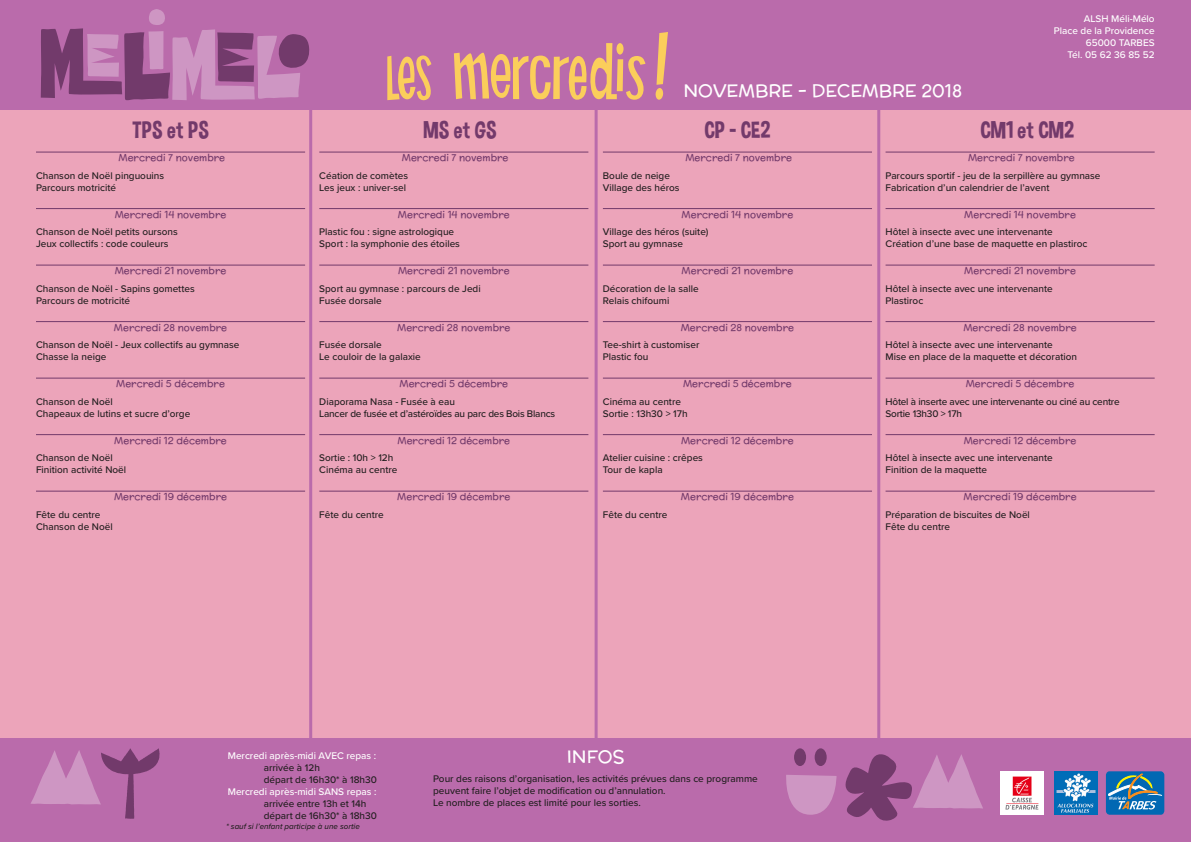
<style>
.page{position:relative;width:1191px;height:842px;background:#eca4ba}
.page>*{position:absolute;margin:0;border:0;box-sizing:border-box;transform-origin:0 0}
.t1{font:24px "Dimbo";color:#733a6b}
.t2{font:18px "Mc Laren";color:#fff}
.t3{font:500 10px/12px "Proxima Nova";color:#231f20}
.t4{font:10px "Mc Laren";color:#733a6b}
.t5{font:500 10px/12px "Proxima Nova";letter-spacing:-.02em;color:#231f20}
.t6{font:500 10px/12px "Proxima Nova";color:#fff;text-align:right}
.t7{font:italic 500 8px "Proxima Nova";color:#231f20}
</style>
<div class="page">
<div style="left:0;top:0;width:1191px;height:110px;background:#ba6bab"></div>
<div style="left:0;top:738px;width:1191px;height:104px;background:#ba6bab"></div>
<hr style="left:36px;top:152px;width:269px;height:1px;background:#733a6b">
<hr style="left:36px;top:208px;width:269px;height:1px;background:#733a6b">
<hr style="left:36px;top:265px;width:269px;height:1px;background:#733a6b">
<hr style="left:36px;top:321px;width:269px;height:1px;background:#733a6b">
<hr style="left:36px;top:378px;width:269px;height:1px;background:#733a6b">
<hr style="left:36px;top:434px;width:269px;height:1px;background:#733a6b">
<hr style="left:36px;top:491px;width:269px;height:1px;background:#733a6b">
<hr style="left:319px;top:152px;width:269px;height:1px;background:#733a6b">
<hr style="left:319px;top:208px;width:269px;height:1px;background:#733a6b">
<hr style="left:319px;top:265px;width:269px;height:1px;background:#733a6b">
<hr style="left:319px;top:321px;width:269px;height:1px;background:#733a6b">
<hr style="left:319px;top:378px;width:269px;height:1px;background:#733a6b">
<hr style="left:319px;top:434px;width:269px;height:1px;background:#733a6b">
<hr style="left:319px;top:491px;width:269px;height:1px;background:#733a6b">
<hr style="left:603px;top:152px;width:269px;height:1px;background:#733a6b">
<hr style="left:603px;top:208px;width:269px;height:1px;background:#733a6b">
<hr style="left:603px;top:265px;width:269px;height:1px;background:#733a6b">
<hr style="left:603px;top:321px;width:269px;height:1px;background:#733a6b">
<hr style="left:603px;top:378px;width:269px;height:1px;background:#733a6b">
<hr style="left:603px;top:434px;width:269px;height:1px;background:#733a6b">
<hr style="left:603px;top:491px;width:269px;height:1px;background:#733a6b">
<hr style="left:885px;top:152px;width:269px;height:1px;background:#733a6b">
<hr style="left:885px;top:208px;width:269px;height:1px;background:#733a6b">
<hr style="left:885px;top:265px;width:269px;height:1px;background:#733a6b">
<hr style="left:885px;top:321px;width:269px;height:1px;background:#733a6b">
<hr style="left:885px;top:378px;width:269px;height:1px;background:#733a6b">
<hr style="left:885px;top:434px;width:269px;height:1px;background:#733a6b">
<hr style="left:885px;top:491px;width:269px;height:1px;background:#733a6b">
<img style="left:1054px;top:771px;width:43px;height:43px">
<img style="left:1000px;top:771px;width:43px;height:43px">
<svg style="left:1106px;top:771px;width:58px;height:44px;background:#387faa"></svg>
<hr style="left:309px;top:107px;width:3px;height:631px;background:#ba6bab">
<hr style="left:594px;top:105px;width:3px;height:643px;background:#ba6bab">
<hr style="left:877px;top:105px;width:3px;height:643px;background:#ba6bab">
<svg style="left:40px;top:9px;width:270px;height:92px"></svg>
<svg style="left:786px;top:775px;width:50px;height:40px"></svg>
<div style="left:794px;top:748px;width:12px;height:18px;background:#723a6b;border-radius:50%"></div>
<div style="left:814px;top:748px;width:12px;height:18px;background:#723a6b;border-radius:50%"></div>
<svg style="left:845px;top:754px;width:138px;height:67px"></svg>
<svg style="left:31px;top:748px;width:129px;height:71px"></svg>
<svg style="left:387px;top:55px;width:45px;height:46px"></svg>
<svg style="left:454px;top:43px;width:192px;height:57px"></svg>
<svg style="left:655px;top:32px;width:13px;height:68px"></svg>
<h2 class="t2" style="left:683px;top:77px;width:280px">NOVEMBRE - DECEMBRE 2018</h2>
<p class="t6" style="left:1053px;top:12px;width:102px">ALSH Méli-Mélo<br>Place de la Providence<br>65000 TARBES<br>Tél. 05 62 36 85 52</p>
<h1 class="t1" style="left:132px;top:116px;width:79px">TPS et PS</h1>
<h1 class="t1" style="left:423px;top:116px;width:75px">MS et GS</h1>
<h1 class="t1" style="left:704px;top:116px;width:67px">CP - CE2</h1>
<h1 class="t1" style="left:980px;top:116px;width:95px">CM1 et CM2</h1>
<p class="t4" style="left:118px;top:150px;width:108px">Mercredi 7 novembre</p>
<p class="t3" style="left:36px;top:169px;width:130px">Chanson de Noël pinguouins<br>Parcours motricité</p>
<p class="t4" style="left:115px;top:207px;width:113px">Mercredi 14 novembre</p>
<p class="t3" style="left:36px;top:226px;width:143px">Chanson de Noël petits oursons<br>Jeux collectifs : code couleurs</p>
<p class="t4" style="left:115px;top:263px;width:113px">Mercredi 21 novembre</p>
<p class="t3" style="left:36px;top:282px;width:160px">Chanson de Noël - Sapins gomettes<br>Parcours de motricité</p>
<p class="t4" style="left:114px;top:320px;width:115px">Mercredi 28 novembre</p>
<p class="t3" style="left:36px;top:339px;width:205px">Chanson de Noël - Jeux collectifs au gymnase<br>Chasse la neige</p>
<p class="t4" style="left:116px;top:376px;width:110px">Mercredi 5 décembre</p>
<p class="t3" style="left:36px;top:395px;width:156px">Chanson de Noël<br>Chapeaux de lutins et sucre d’orge</p>
<p class="t4" style="left:114px;top:433px;width:114px">Mercredi 12 décembre</p>
<p class="t3" style="left:36px;top:452px;width:92px">Chanson de Noël<br>Finition activité Noël</p>
<p class="t4" style="left:114px;top:489px;width:115px">Mercredi 19 décembre</p>
<p class="t3" style="left:36px;top:508px;width:78px">Fête du centre<br>Chanson de Noël</p>
<p class="t4" style="left:402px;top:150px;width:108px">Mercredi 7 novembre</p>
<p class="t3" style="left:319px;top:169px;width:90px">Céation de comètes<br>Les jeux : univer-sel</p>
<p class="t4" style="left:398px;top:207px;width:113px">Mercredi 14 novembre</p>
<p class="t3" style="left:319px;top:226px;width:142px">Plastic fou : signe astrologique<br>Sport : la symphonie des étoiles</p>
<p class="t4" style="left:398px;top:263px;width:113px">Mercredi 21 novembre</p>
<p class="t3" style="left:319px;top:282px;width:163px">Sport au gymnase : parcours de Jedi<br>Fusée dorsale</p>
<p class="t4" style="left:397px;top:320px;width:115px">Mercredi 28 novembre</p>
<p class="t3" style="left:319px;top:339px;width:103px">Fusée dorsale<br>Le couloir de la galaxie</p>
<p class="t4" style="left:399px;top:376px;width:110px">Mercredi 5 décembre</p>
<p class="t5" style="left:319px;top:395px;width:237px">Diaporama Nasa - Fusée à eau<br>Lancer de fusée et d’astéroïdes au parc des Bois Blancs</p>
<p class="t4" style="left:397px;top:433px;width:114px">Mercredi 12 décembre</p>
<p class="t3" style="left:319px;top:452px;width:80px">Sortie : 10h &gt; 12h<br>Cinéma au centre</p>
<p class="t4" style="left:397px;top:489px;width:115px">Mercredi 19 décembre</p>
<p class="t3" style="left:319px;top:508px;width:66px">Fête du centre</p>
<p class="t4" style="left:685px;top:150px;width:108px">Mercredi 7 novembre</p>
<p class="t3" style="left:603px;top:169px;width:78px">Boule de neige<br>Village des héros</p>
<p class="t4" style="left:681px;top:207px;width:113px">Mercredi 14 novembre</p>
<p class="t3" style="left:603px;top:226px;width:107px">Village des héros (suite)<br>Sport au gymnase</p>
<p class="t4" style="left:681px;top:263px;width:113px">Mercredi 21 novembre</p>
<p class="t3" style="left:603px;top:282px;width:97px">Décoration de la salle<br>Relais chifoumi</p>
<p class="t4" style="left:681px;top:320px;width:115px">Mercredi 28 novembre</p>
<p class="t3" style="left:603px;top:339px;width:98px">Tee-shirt à customiser<br>Plastic fou</p>
<p class="t4" style="left:683px;top:376px;width:110px">Mercredi 5 décembre</p>
<p class="t3" style="left:603px;top:395px;width:86px">Cinéma au centre<br>Sortie : 13h30 &gt; 17h</p>
<p class="t4" style="left:681px;top:433px;width:114px">Mercredi 12 décembre</p>
<p class="t3" style="left:603px;top:452px;width:102px">Atelier cuisine : crêpes<br>Tour de kapla</p>
<p class="t4" style="left:681px;top:489px;width:115px">Mercredi 19 décembre</p>
<p class="t3" style="left:603px;top:508px;width:66px">Fête du centre</p>
<p class="t6" style="left:228px;top:749px;width:150px">Mercredi après-midi AVEC repas :</p>
<p class="t3" style="left:264px;top:761px;width:115px">arrivée à 12h<br>départ de 16h30* à 18h30</p>
<p class="t6" style="left:228px;top:785px;width:150px">Mercredi après-midi SANS repas :</p>
<p class="t3" style="left:264px;top:797px;width:115px">arrivée entre 13h et 14h départ de 16h30* à 18h30</p>
<p class="t7" style="left:226px;top:820px;width:135px">* sauf si l’enfant participe à une sortie</p>
<h2 class="t2" style="left:566px;top:744px;width:59px">INFOS</h2>
<p class="t3" style="left:433px;top:772px;width:326px">Pour des raisons d’organisation, les activités prévues dans ce programme peuvent faire l’objet de modification ou d’annulation.<br>Le nombre de places est limité pour les sorties.</p>
<p class="t4" style="left:968px;top:150px;width:108px">Mercredi 7 novembre</p>
<p class="t3" style="left:885px;top:169px;width:216px">Parcours sportif - jeu de la serpillère au gymnase<br>Fabrication d’un calendrier de l’avent</p>
<p class="t4" style="left:964px;top:207px;width:113px">Mercredi 14 novembre</p>
<p class="t3" style="left:885px;top:226px;width:203px">Hôtel à insecte avec une intervenante<br>Création d’une base de maquette en plastiroc</p>
<p class="t4" style="left:964px;top:263px;width:113px">Mercredi 21 novembre</p>
<p class="t3" style="left:885px;top:282px;width:169px">Hôtel à insecte avec une intervenante<br>Plastiroc</p>
<p class="t4" style="left:963px;top:320px;width:115px">Mercredi 28 novembre</p>
<p class="t3" style="left:885px;top:339px;width:193px">Hôtel à insecte avec une intervenante<br>Mise en place de la maquette et décoration</p>
<p class="t4" style="left:965px;top:376px;width:110px">Mercredi 5 décembre</p>
<p class="t5" style="left:885px;top:395px;width:236px">Hôtel à inserte avec une intervenante ou ciné au centre<br>Sortie 13h30 &gt; 17h</p>
<p class="t4" style="left:963px;top:433px;width:114px">Mercredi 12 décembre</p>
<p class="t3" style="left:885px;top:452px;width:169px">Hôtel à insecte avec une intervenante<br>Finition de la maquette</p>
<p class="t4" style="left:963px;top:489px;width:115px">Mercredi 19 décembre</p>
<p class="t3" style="left:885px;top:508px;width:146px">Préparation de biscuites de Noël<br>Fête du centre</p>
</div>
